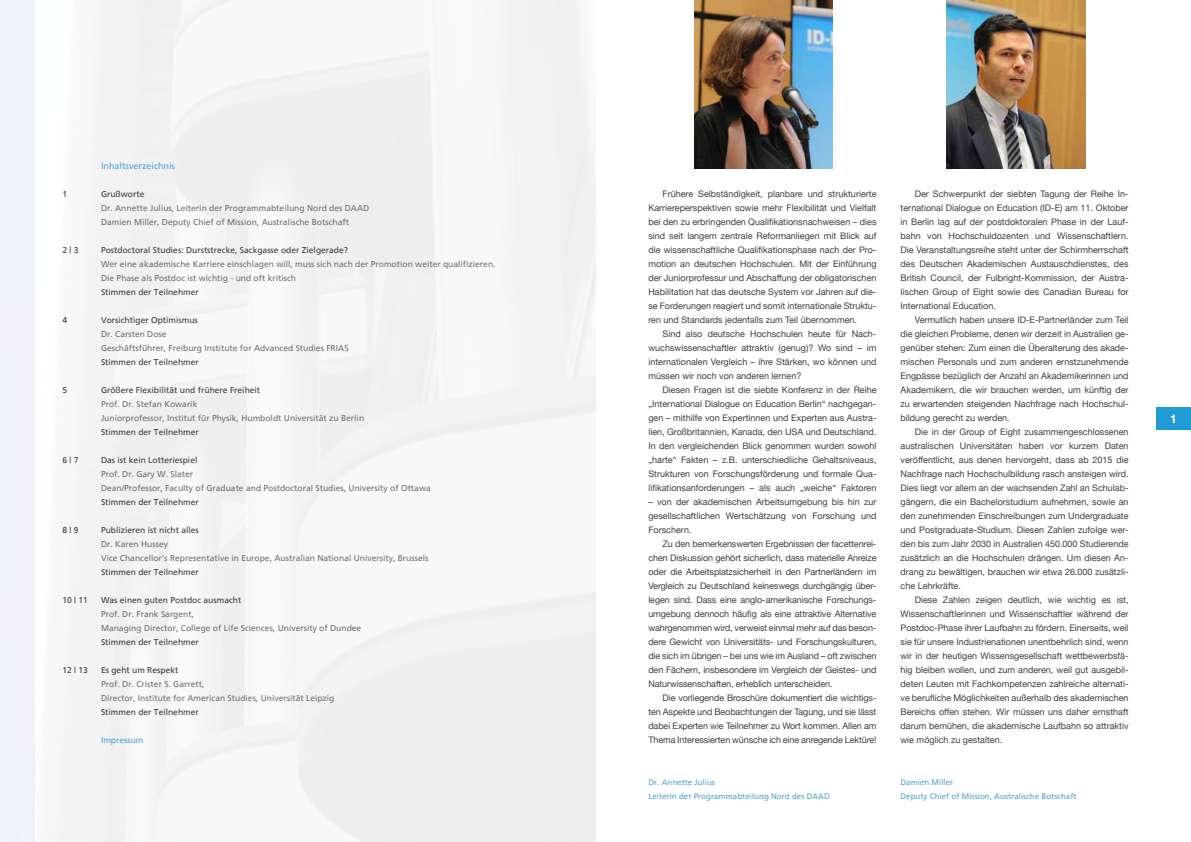
<style>
.page{position:relative;width:1191px;height:842px;background:#fff}
.page>*{position:absolute;margin:0;border:0;box-sizing:border-box;transform-origin:0 0}
.t1{font:700 12px "Helvetica Neue";color:#fff}
.t2{font:9px/14px "Helvetica Neue";color:#3e3d40;text-align:justify}
.t3{font:9px "Frutiger";color:#4da4d7}
.t4{font:8.5px/14px "Frutiger";color:#707172}
.t5{font:8.5px "Frutiger";color:#3e3d40}
.t6{font:8.5px "Frutiger";color:#4da4d7}
.t7{font:8px/14px "Frutiger";color:#4da4d7}
</style>
<div class="page">
<div style="left:35px;top:0;width:560px;height:842px;background:#f4f4f4"></div>
<img style="left:694px;top:0;width:139px;height:169px">
<img style="left:946px;top:0;width:139px;height:169px">
<div style="left:1156px;top:407px;width:35px;height:22px;background:#219bd3"></div>
<p class="t3" style="left:101px;top:160px;width:76px">Inhaltsverzeichnis</p>
<p class="t5" style="left:62px;top:189px;width:6px">1</p>
<p class="t5" style="left:101px;top:189px;width:45px">Grußworte</p>
<p class="t4" style="left:101px;top:200px;width:270px">Dr. Annette Julius, Leiterin der Programmabteilung Nord des DAAD<br>Damien Miller, Deputy Chief of Mission, Australische Botschaft</p>
<p class="t5" style="left:62px;top:245px;width:18px">2 | 3</p>
<p class="t5" style="left:101px;top:245px;width:249px">Postdoctoral Studies: Durststrecke, Sackgasse oder Zielgerade?</p>
<p class="t4" style="left:101px;top:256px;width:396px">Wer eine akademische Karriere einschlagen will, muss sich nach der Promotion weiter qualifizieren.<br>Die Phase als Postdoc ist wichtig - und oft kritisch</p>
<p class="t5" style="left:101px;top:287px;width:99px">Stimmen der Teilnehmer</p>
<p class="t5" style="left:62px;top:315px;width:6px">4</p>
<p class="t5" style="left:101px;top:315px;width:98px">Vorsichtiger Optimismus</p>
<p class="t4" style="left:101px;top:326px;width:249px">Dr. Carsten Dose<br>Geschäftsführer, Freiburg Institute for Advanced Studies FRIAS</p>
<p class="t5" style="left:101px;top:357px;width:99px">Stimmen der Teilnehmer</p>
<p class="t5" style="left:62px;top:385px;width:6px">5</p>
<p class="t5" style="left:101px;top:385px;width:161px">Größere Flexibilität und frühere Freiheit</p>
<p class="t4" style="left:101px;top:396px;width:265px">Prof. Dr. Stefan Kowarik<br>Juniorprofessor, Institut für Physik, Humboldt Universität zu Berlin</p>
<p class="t5" style="left:101px;top:427px;width:99px">Stimmen der Teilnehmer</p>
<p class="t5" style="left:62px;top:455px;width:18px">6 | 7</p>
<p class="t5" style="left:101px;top:455px;width:98px">Das ist kein Lotteriespiel</p>
<p class="t4" style="left:101px;top:466px;width:331px">Prof. Dr. Gary W. Slater<br>Dean/Professor, Faculty of Graduate and Postdoctoral Studies, University of Ottawa</p>
<p class="t5" style="left:101px;top:497px;width:99px">Stimmen der Teilnehmer</p>
<p class="t5" style="left:62px;top:525px;width:18px">8 | 9</p>
<p class="t5" style="left:101px;top:525px;width:99px">Publizieren ist nicht alles</p>
<p class="t4" style="left:101px;top:536px;width:329px">Dr. Karen Hussey<br>Vice Chancellor‘s Representative in Europe, Australian National University, Brussels</p>
<p class="t5" style="left:101px;top:567px;width:99px">Stimmen der Teilnehmer</p>
<p class="t5" style="left:62px;top:595px;width:27px">10 | 11</p>
<p class="t5" style="left:101px;top:595px;width:142px">Was einen guten Postdoc ausmacht</p>
<p class="t4" style="left:101px;top:606px;width:262px">Prof. Dr. Frank Sargent,<br>Managing Director, College of Life Sciences, University of Dundee</p>
<p class="t5" style="left:101px;top:637px;width:99px">Stimmen der Teilnehmer</p>
<p class="t5" style="left:62px;top:665px;width:27px">12 | 13</p>
<p class="t5" style="left:101px;top:665px;width:79px">Es geht um Respekt</p>
<p class="t4" style="left:101px;top:676px;width:235px">Prof. Dr. Crister S. Garrett,<br>Director, Institute for American Studies, Universität Leipzig</p>
<p class="t5" style="left:101px;top:707px;width:99px">Stimmen der Teilnehmer</p>
<p class="t6" style="left:101px;top:735px;width:44px">Impressum</p>
<p class="t2" style="left:648px;top:186px;width:230px;text-indent:14px">Frühere Selbständigkeit, planbare und strukturierte Karriereperspektiven sowie mehr Flexibilität und Vielfalt bei den zu erbringenden Qualifikationsnachweisen – dies sind seit langem zentrale Reformanliegen mit Blick auf die wissenschaftliche Qualifikationsphase nach der Pro&shy;motion an deutschen Hochschulen. Mit der Einführung der Juniorprofessur und Abschaffung der obligatorischen Habilitation hat das deutsche System vor Jahren auf die&shy;se Forderungen reagiert und somit internationale Struktu&shy;ren und Standards jedenfalls zum Teil übernommen.</p>
<p class="t2" style="left:648px;top:326px;width:230px;text-indent:14px">Sind also deutsche Hochschulen heute für Nach&shy;wuchswissenschaftler attraktiv (genug)? Wo sind – im internationalen Vergleich – ihre Stärken, wo können und müssen wir noch von anderen lernen?</p>
<p class="t2" style="left:648px;top:382px;width:230px;text-indent:14px">Diesen Fragen ist die siebte Konferenz in der Reihe „International Dialogue on Education Berlin“ nachgegan&shy;gen – mithilfe von Expertinnen und Experten aus Austra&shy;lien, Großbritannien, Kanada, den USA und Deutschland.<br>In den vergleichenden Blick genommen wurden sowohl „harte“ Fakten – z.B. unterschiedliche Gehaltsniveaus, Strukturen von Forschungsförderung und formale Qua&shy;lifikationsanforderungen – als auch „weiche“ Faktoren</p>
<p class="t2" style="left:648px;top:494px;width:230px">– von der akademischen Arbeitsumgebung bis hin zur gesellschaftlichen Wertschätzung von Forschung und Forschern.</p>
<p class="t2" style="left:648px;top:536px;width:230px;text-indent:14px">Zu den bemerkenswerten Ergebnissen der facettenrei&shy;chen Diskussion gehört sicherlich, dass materielle Anreize oder die Arbeitsplatzsicherheit in den Partnerländern im Vergleich zu Deutschland keineswegs durchgängig über&shy;legen sind. Dass eine anglo-amerikanische Forschungs&shy;umgebung dennoch häufig als eine attraktive Alternative wahrgenommen wird, verweist einmal mehr auf das beson&shy;dere Gewicht von Universitäts- und Forschungskulturen, die sich im übrigen – bei uns wie im Ausland – oft zwischen den Fächern, insbesondere im Vergleich der Geistes- und Naturwissenschaften, erheblich unterscheiden.</p>
<p class="t2" style="left:648px;top:690px;width:230px;text-indent:14px">Die vorliegende Broschüre dokumentiert die wichtigs&shy;ten Aspekte und Beobachtungen der Tagung, und sie lässt dabei Experten wie Teilnehmer zu Wort kommen. Allen am Thema Interessierten wünsche ich eine anregende Lektüre!</p>
<p class="t7" style="left:648px;top:775px;width:183px">Dr. Annette Julius<br>Leiterin der Programmabteilung Nord des DAAD</p>
<p class="t2" style="left:900px;top:186px;width:230px;text-indent:14px">Der Schwerpunkt der siebten Tagung der Reihe In&shy;ternational Dialogue on Education (ID-E) am 11. Oktober in Berlin lag auf der postdoktoralen Phase in der Lauf&shy;bahn von Hochschuldozenten und Wissenschaftlern.<br>Die Veranstaltungsreihe steht unter der Schirmherrschaft des Deutschen Akademischen Austauschdienstes, des British Council, der Fulbright-Kommission, der Austra&shy;lischen Group of Eight sowie des Canadian Bureau for International Education.</p>
<p class="t2" style="left:900px;top:312px;width:230px;text-indent:14px">Vermutlich haben unsere ID-E-Partnerländer zum Teil die gleichen Probleme, denen wir derzeit in Australien ge&shy;genüber stehen: Zum einen die Überalterung des akade&shy;mischen Personals und zum anderen ernstzunehmende Engpässe bezüglich der Anzahl an Akademikerinnen und Akademikern, die wir brauchen werden, um künftig der zu erwartenden steigenden Nachfrage nach Hochschul&shy;bildung gerecht zu werden.</p>
<p class="t2" style="left:900px;top:424px;width:230px;text-indent:14px">Die in der Group of Eight zusammengeschlossenen australischen Universitäten haben vor kurzem Daten veröffentlicht, aus denen hervorgeht, dass ab 2015 die Nachfrage nach Hochschulbildung rasch ansteigen wird.<br>Dies liegt vor allem an der wachsenden Zahl an Schulab&shy;gängern, die ein Bachelorstudium aufnehmen, sowie an den zunehmenden Einschreibungen zum Undergraduate und Postgraduate-Studium. Diesen Zahlen zufolge wer&shy;den bis zum Jahr 2030 in Australien 450.000 Studierende zusätzlich an die Hochschulen drängen. Um diesen An&shy;drang zu bewältigen, brauchen wir etwa 26.000 zusätzli&shy;che Lehrkräfte.</p>
<p class="t2" style="left:900px;top:592px;width:230px;text-indent:14px">Diese Zahlen zeigen deutlich, wie wichtig es ist, Wissenschaftlerinnen und Wissenschaftler während der Postdoc-Phase ihrer Laufbahn zu fördern. Einerseits, weil sie für unsere Industrienationen unentbehrlich sind, wenn wir in der heutigen Wissensgesellschaft wettbewerbsfä&shy;hig bleiben wollen, und zum anderen, weil gut ausgebil&shy;deten Leuten mit Fachkompetenzen zahlreiche alternati&shy;ve berufliche Möglichkeiten außerhalb des akademischen Bereichs offen stehen. Wir müssen uns daher ernsthaft darum bemühen, die akademische Laufbahn so attraktiv wie möglich zu gestalten.</p>
<p class="t7" style="left:900px;top:775px;width:178px">Damien Miller<br>Deputy Chief of Mission, Australische Botschaft</p>
<h1 class="t1" style="left:1170px;top:411px;width:8px">1</h1>
</div>
